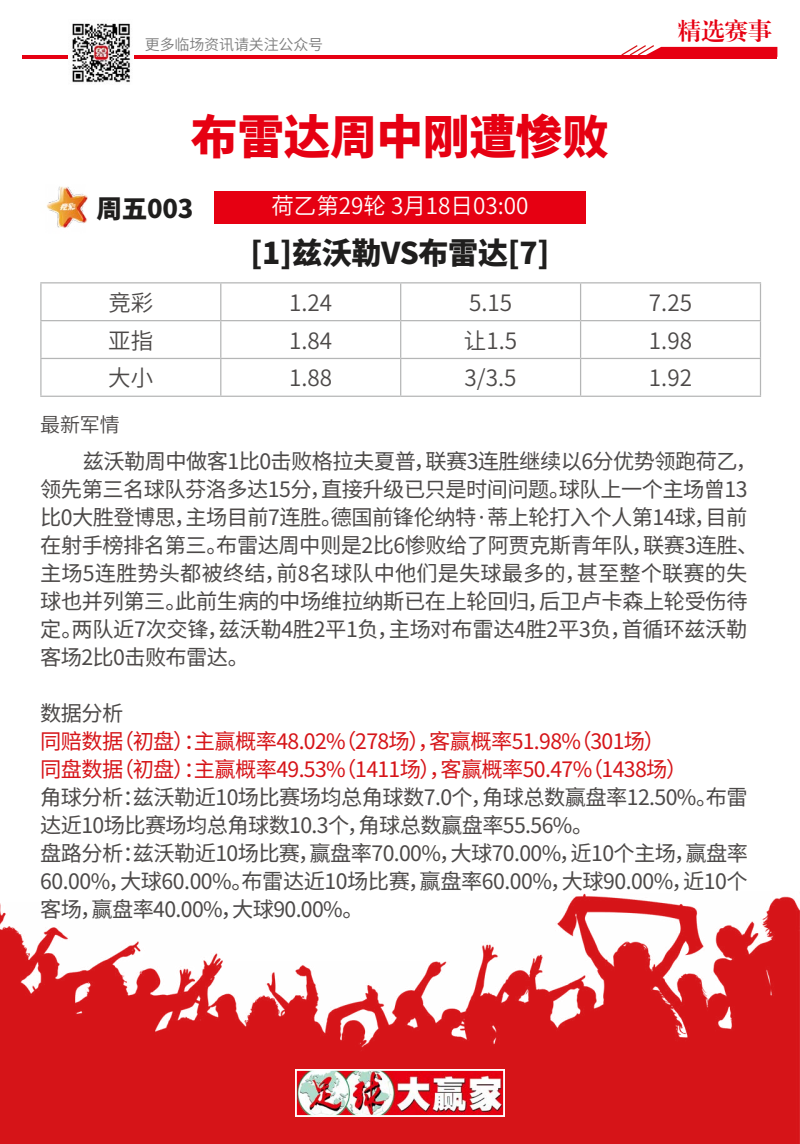
<style>
.page{position:relative;width:800px;height:1144px;background:#fff}
.page>*{position:absolute;margin:0;border:0;box-sizing:border-box;transform-origin:0 0}
.t1{font:900 46.88px "Noto Sans Hans";letter-spacing:-.01em;color:#e60012}
.t2{font:900 30px "Noto Sans Hans";letter-spacing:-.01em;color:#1f1e1d}
.t3{font:900 25.62px "Noto Sans Hans";letter-spacing:-.01em;color:#1f1e1d}
.t4{font:23.75px "CT Biao Song SJ";color:#e60012}
.t5{font:600 22.5px "Noto Sans Hans";color:#4c4948}
.t6{font:600 22.5px "Noto Sans Hans";color:#fff}
.t7{font:21.25px/28px "Noto Sans Hans";letter-spacing:-.025em;color:#4c4948}
.t8{font:21.25px/28px "Noto Sans Hans";letter-spacing:-.03em;color:#d61418}
.t9{font:600 20px "Noto Sans Hans";color:#4c4948}
.t10{font:600 15px "Noto Sans Hans";letter-spacing:-.01em;color:#7d7d7d}
</style>
<div class="page">
<img style="left:0;top:893px;width:800px;height:251px">
<img style="left:298px;top:1072px;width:204px;height:42px">
<div style="left:295px;top:1069px;width:210px;height:48px;border:2px solid #fff"></div>
<hr style="left:22px;top:55px;width:755px;height:4px;background:#e60012">
<svg style="left:621px;top:45px;width:156px;height:10px"></svg>
<img style="left:68px;top:23px;width:66px;height:60px">
<div style="left:214px;top:191px;width:372px;height:33px;background:#e60012"></div>
<hr style="left:40px;top:282px;width:181px;height:1px;background:#b5b6b6">
<hr style="left:40px;top:283px;width:2px;height:37px;background:#b5b6b6">
<hr style="left:221px;top:282px;width:180px;height:1px;background:#b5b6b6">
<hr style="left:220px;top:283px;width:1px;height:37px;background:#b5b6b6">
<hr style="left:401px;top:282px;width:180px;height:1px;background:#b5b6b6">
<hr style="left:400px;top:283px;width:1px;height:37px;background:#b5b6b6">
<hr style="left:581px;top:282px;width:180px;height:1px;background:#b5b6b6">
<hr style="left:580px;top:283px;width:1px;height:37px;background:#b5b6b6">
<hr style="left:760px;top:283px;width:1px;height:37px;background:#b5b6b6">
<hr style="left:40px;top:320px;width:181px;height:1px;background:#b5b6b6">
<hr style="left:40px;top:321px;width:2px;height:37px;background:#b5b6b6">
<hr style="left:221px;top:320px;width:180px;height:1px;background:#b5b6b6">
<hr style="left:220px;top:321px;width:1px;height:37px;background:#b5b6b6">
<hr style="left:401px;top:320px;width:180px;height:1px;background:#b5b6b6">
<hr style="left:400px;top:321px;width:1px;height:37px;background:#b5b6b6">
<hr style="left:581px;top:320px;width:180px;height:1px;background:#b5b6b6">
<hr style="left:580px;top:321px;width:1px;height:37px;background:#b5b6b6">
<hr style="left:760px;top:321px;width:1px;height:37px;background:#b5b6b6">
<hr style="left:40px;top:358px;width:181px;height:1px;background:#b5b6b6">
<hr style="left:40px;top:359px;width:2px;height:37px;background:#b5b6b6">
<hr style="left:221px;top:358px;width:180px;height:1px;background:#b5b6b6">
<hr style="left:220px;top:359px;width:1px;height:37px;background:#b5b6b6">
<hr style="left:401px;top:358px;width:180px;height:1px;background:#b5b6b6">
<hr style="left:400px;top:359px;width:1px;height:37px;background:#b5b6b6">
<hr style="left:581px;top:358px;width:180px;height:1px;background:#b5b6b6">
<hr style="left:580px;top:359px;width:1px;height:37px;background:#b5b6b6">
<hr style="left:760px;top:359px;width:1px;height:37px;background:#b5b6b6">
<hr style="left:40px;top:396px;width:181px;height:1px;background:#b5b6b6">
<hr style="left:221px;top:396px;width:180px;height:1px;background:#b5b6b6">
<hr style="left:401px;top:396px;width:180px;height:1px;background:#b5b6b6">
<hr style="left:581px;top:396px;width:180px;height:1px;background:#b5b6b6">
<img style="left:46px;top:186px;width:42px;height:42px">
<p class="t10" style="left:145px;top:36px;width:180px">更多临场资讯请关注公众号</p>
<h1 class="t1" style="left:191px;top:110px;width:420px">布雷达周中刚遭惨败</h1>
<p class="t6" style="left:271px;top:193px;width:259px">荷乙第29轮 3月18日03:00</p>
<h2 class="t2" style="left:251px;top:236px;width:300px">[1]兹沃勒VS布雷达[7]</h2>
<p class="t3" style="left:96px;top:194px;width:99px">周五003</p>
<p class="t4" style="left:678px;top:19px;width:96px">精选赛事</p>
<p class="t5" style="left:108px;top:290px;width:46px">竞彩</p>
<p class="t5" style="left:289px;top:290px;width:45px">1.24</p>
<p class="t5" style="left:469px;top:290px;width:45px">5.15</p>
<p class="t5" style="left:649px;top:290px;width:45px">7.25</p>
<p class="t5" style="left:108px;top:328px;width:46px">亚指</p>
<p class="t5" style="left:289px;top:328px;width:45px">1.84</p>
<p class="t5" style="left:464px;top:328px;width:55px">让1.5</p>
<p class="t5" style="left:649px;top:328px;width:45px">1.98</p>
<p class="t5" style="left:108px;top:365px;width:46px">大小</p>
<p class="t5" style="left:289px;top:365px;width:45px">1.88</p>
<p class="t5" style="left:465px;top:365px;width:53px">3/3.5</p>
<p class="t5" style="left:649px;top:365px;width:45px">1.92</p>
<p class="t9" style="left:40px;top:413px;width:81px">最新军情</p>
<p class="t7" style="left:40px;top:447px;width:720px;text-indent:42px">兹沃勒周中做客1比0击败格拉夫夏普，联赛3连胜继续以6分优势领跑荷乙，领先第三名球队芬洛多达15分，直接升级已只是时间问题。球队上一个主场曾13比0大胜登博思，主场目前7连胜。德国前锋伦纳特·蒂上轮打入个人第14球，目前在射手榜排名第三。布雷达周中则是2比6惨败给了阿贾克斯青年队，联赛3连胜、主场5连胜势头都被终结，前8名球队中他们是失球最多的，甚至整个联赛的失球也并列第三。此前生病的中场维拉纳斯已在上轮回归，后卫卢卡森上轮受伤待定。两队近7次交锋，兹沃勒4胜2平1负，主场对布雷达4胜2平3负，首循环兹沃勒客场2比0击败布雷达。</p>
<p class="t7" style="left:40px;top:700px;width:85px">数据分析</p>
<p class="t8" style="left:40px;top:728px;width:649px">同赔数据（初盘）：主赢概率48.02%（278场），客赢概率51.98%（301场）同盘数据（初盘）：主赢概率49.53%（1411场），客赢概率50.47%（1438场）</p>
<p class="t7" style="left:40px;top:784px;width:709px">角球分析：兹沃勒近10场比赛场均总角球数7.0个，角球总数赢盘率12.50%。布雷达近10场比赛场均总角球数10.3个，角球总数赢盘率55.56%。<br>盘路分析：兹沃勒近10场比赛，赢盘率70.00%，大球70.00%，近10个主场，赢盘率60.00%，大球60.00%。布雷达近10场比赛，赢盘率60.00%，大球90.00%，近10个客场，赢盘率40.00%，大球90.00%。</p>
</div>
